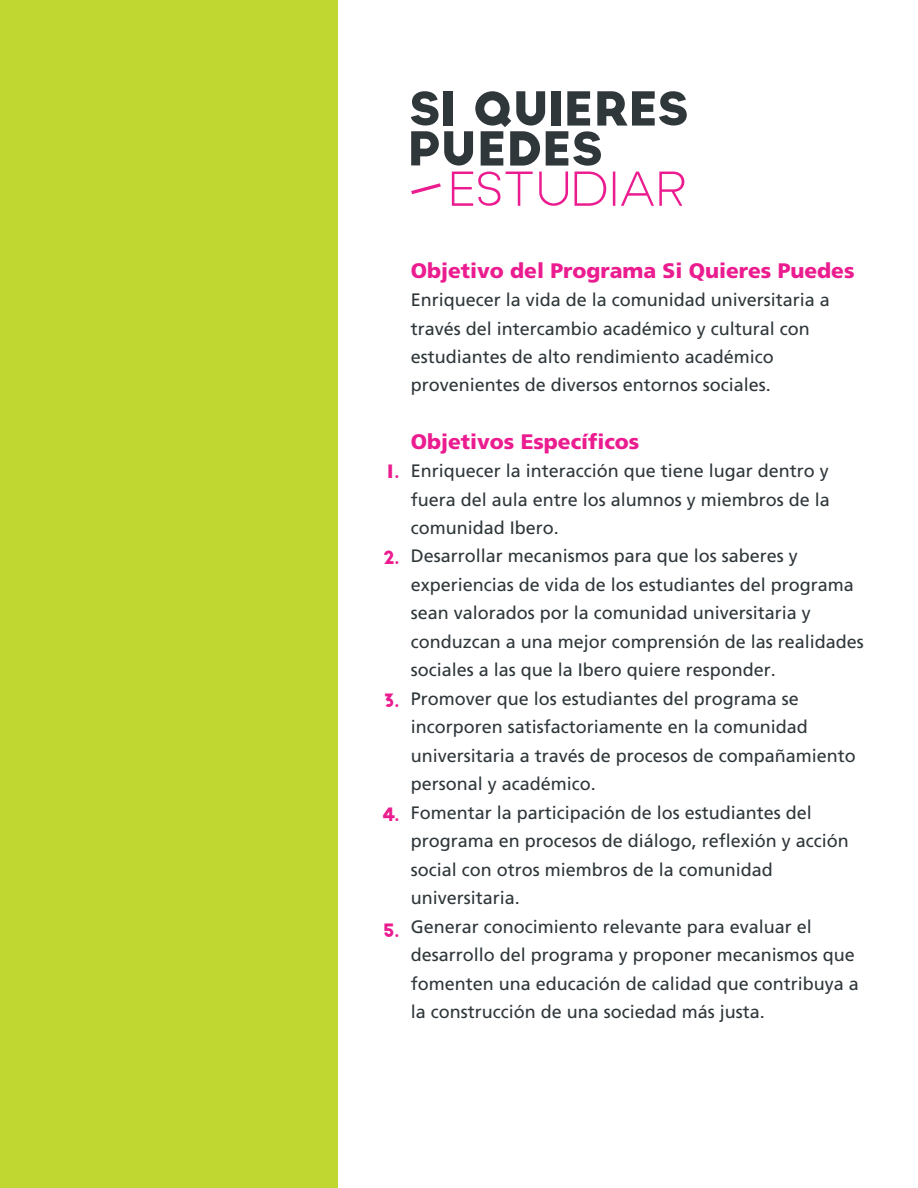
<style>
.page{position:relative;width:918px;height:1188px;background:#fff}
.page>*{position:absolute;margin:0;border:0;box-sizing:border-box;transform-origin:0 0}
.t1{font:900 21px "Frutiger";color:#eb1c8f}
.t2{font:18px/28.5px "Frutiger";color:#2f373b}
.t3{font:18px "Big John";color:#eb1c8f}
</style>
<div class="page">
<svg style="left:411px;top:91px;width:276px;height:75px"></svg>
<svg style="left:452px;top:172px;width:232px;height:34px"></svg>
<svg style="left:411px;top:183px;width:30px;height:11px"></svg>
<div style="left:0;top:0;width:337px;height:1188px;background:#bfd730"></div>
<p class="t3" style="left:385px;top:463px;width:15px">1.</p>
<p class="t3" style="left:383px;top:549px;width:18px">2.</p>
<p class="t3" style="left:383px;top:692px;width:18px">3.</p>
<p class="t3" style="left:383px;top:807px;width:18px">4.</p>
<p class="t3" style="left:383px;top:922px;width:18px">5.</p>
<p class="t1" style="left:411px;top:257px;width:445px">Objetivo del Programa Si Quieres Puedes</p>
<p class="t2" style="left:411px;top:286px;width:421px">Enriquecer la vida de la comunidad universitaria a través del intercambio académico y cultural con estudiantes de alto rendimiento académico provenientes de diversos entornos sociales.</p>
<p class="t1" style="left:411px;top:428px;width:230px">Objetivos Específicos</p>
<p class="t2" style="left:411px;top:457px;width:455px">Enriquecer la interacción que tiene lugar dentro y fuera del aula entre los alumnos y miembros de la comunidad Ibero.<br>Desarrollar mecanismos para que los saberes y experiencias de vida de los estudiantes del programa sean valorados por la comunidad universitaria y conduzcan a una mejor comprensión de las realidades sociales a las que la Ibero quiere responder.<br>Promover que los estudiantes del programa se incorporen satisfactoriamente en la comunidad universitaria a través de procesos de compañamiento personal y académico.<br>Fomentar la participación de los estudiantes del programa en procesos de diálogo, reflexión y acción social con otros miembros de la comunidad universitaria.<br>Generar conocimiento relevante para evaluar el desarrollo del programa y proponer mecanismos que fomenten una educación de calidad que contribuya a la construcción de una sociedad más justa.</p>
</div>
